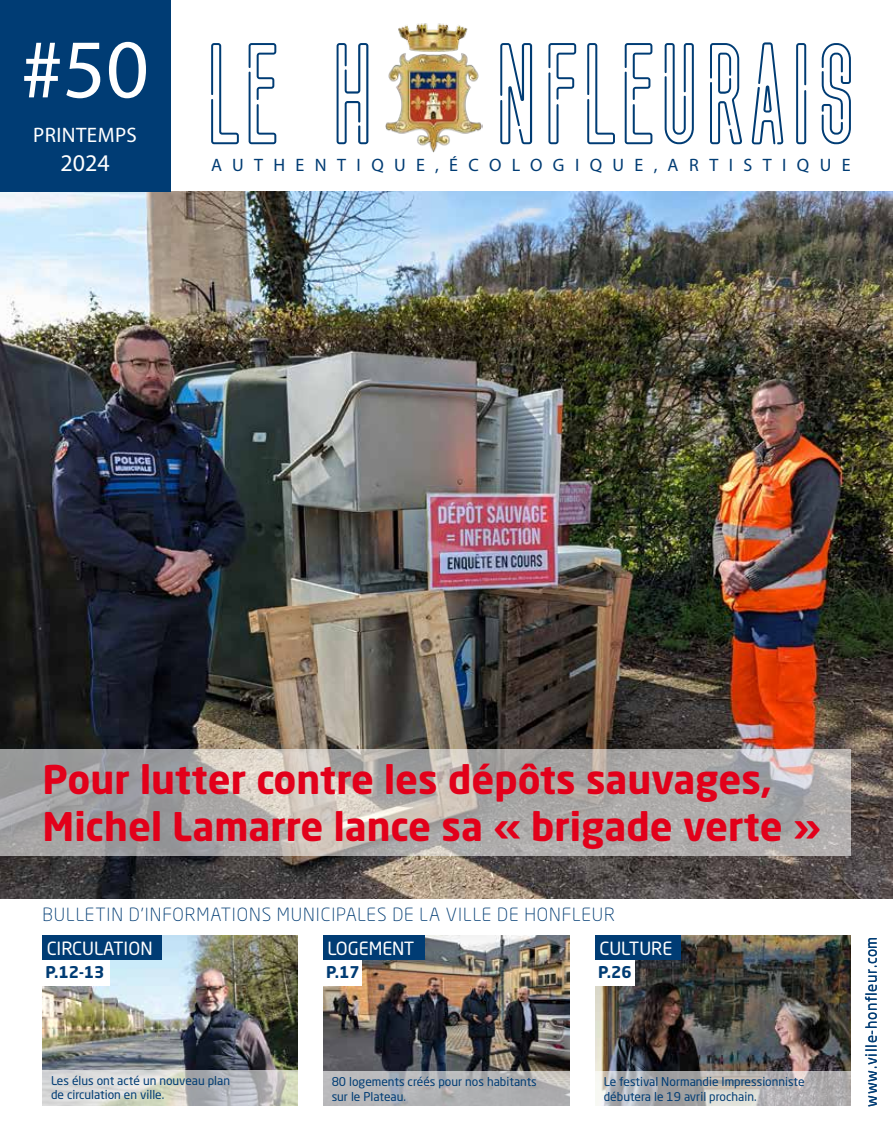
<style>
.page{position:relative;width:893px;height:1127px;background:#fff}
.page>*{position:absolute;margin:0;border:0;box-sizing:border-box;transform-origin:0 0}
.t1{font:165px "Night Vibes Free Version";color:#003c74}
.t2{font:84px "Myriad Pro";color:#fff}
.t3{font:700 39px/46.8px "Neo Sans Pro";color:#e2001a}
.t4{font:24px "Myriad Pro";color:#fff}
.t5{font:21px "Myriad Pro";letter-spacing:.02em;color:#fff}
.t6{font:300 18px "Neo Sans Pro";letter-spacing:.05em;color:#003c74}
.t7{font:18px "Myriad Pro";letter-spacing:.58em;color:#003c74}
.t8{font:18px "Neo Sans Pro";color:#fff}
.t9{font:700 16.05px "Neo Sans Pro";color:#003c74}
.t10{font:15px "Neo Sans Pro";letter-spacing:.045em;color:#003c74}
.t11{font:12px/14.4px "Neo Sans Pro";color:#003c74}
</style>
<div class="page">
<img style="left:0;top:191px;width:893px;height:707px">
<img style="left:385px;top:23px;width:97px;height:130px">
<div style="left:0;top:0;width:170px;height:191px;background:#003c74"></div>
<img style="left:323px;top:935px;width:247px;height:136px">
<img style="left:595px;top:935px;width:256px;height:136px">
<div style="left:323px;top:960px;width:38px;height:26px;background:#fff"></div>
<div style="left:323px;top:935px;width:101px;height:25px;background:#003c74"></div>
<div style="left:595px;top:935px;width:86px;height:25px;background:#003c74"></div>
<div style="left:595px;top:960px;width:40px;height:26px;background:#fff"></div>
<svg style="left:323px;top:1071px;width:247px;height:35px;background:#b3b3b6"></svg>
<svg style="left:595px;top:1071px;width:256px;height:35px;background:#b7b6b6"></svg>
<img style="left:43px;top:935px;width:255px;height:135px">
<div style="left:43px;top:935px;width:119px;height:25px;background:#003c74"></div>
<div style="left:43px;top:960px;width:67px;height:26px;background:#fff"></div>
<svg style="left:43px;top:1070px;width:255px;height:36px;background:#c9cbc7"></svg>
<svg style="left:0;top:749px;width:851px;height:107px;background:#b0adab"></svg>
<h2 class="t2" style="left:21px;top:17px;width:129px">#50</h2>
<h3 class="t5" style="left:33px;top:122px;width:105px">PRINTEMPS</h3>
<h3 class="t4" style="left:60px;top:148px;width:51px">2024</h3>
<h1 class="t1" style="left:203px;top:28px;width:657px">LE H NFLEURAIS</h1>
<h3 class="t7" style="left:211px;top:154px;width:641px">AUTHENTIQUE,ÉCOLOGIQUE,ARTISTIQUE</h3>
<h3 class="t3" style="left:43px;top:755px;width:780px">Pour lutter contre les dépôts sauvages,<br>Michel Lamarre lance sa « brigade verte »</h3>
<h3 class="t6" style="left:43px;top:903px;width:574px">BULLETIN D’INFORMATIONS MUNICIPALES DE LA VILLE DE HONFLEUR</h3>
<h3 class="t8" style="left:47px;top:937px;width:107px">CIRCULATION</h3>
<h3 class="t9" style="left:45px;top:962px;width:61px">P.12-13</h3>
<p class="t11" style="left:51px;top:1073px;width:181px">Les élus ont acté un nouveau plan de circulation en ville.</p>
<h3 class="t8" style="left:327px;top:937px;width:89px">LOGEMENT</h3>
<h3 class="t8" style="left:600px;top:937px;width:74px">CULTURE</h3>
<h3 class="t9" style="left:598px;top:962px;width:35px">P.26</h3>
<h3 class="t9" style="left:326px;top:962px;width:35px">P.17</h3>
<p class="t11" style="left:332px;top:1074px;width:207px">80 logements créés pour nos habitants sur le Plateau.</p>
<p class="t11" style="left:604px;top:1074px;width:202px">Le festival Normandie Impressionniste débutera le 19 avril prochain.</p>
<p class="t10" style="left:862px;top:1106px;width:171px;rotate:-90deg">www.ville-honfleur.com</p>
</div>
